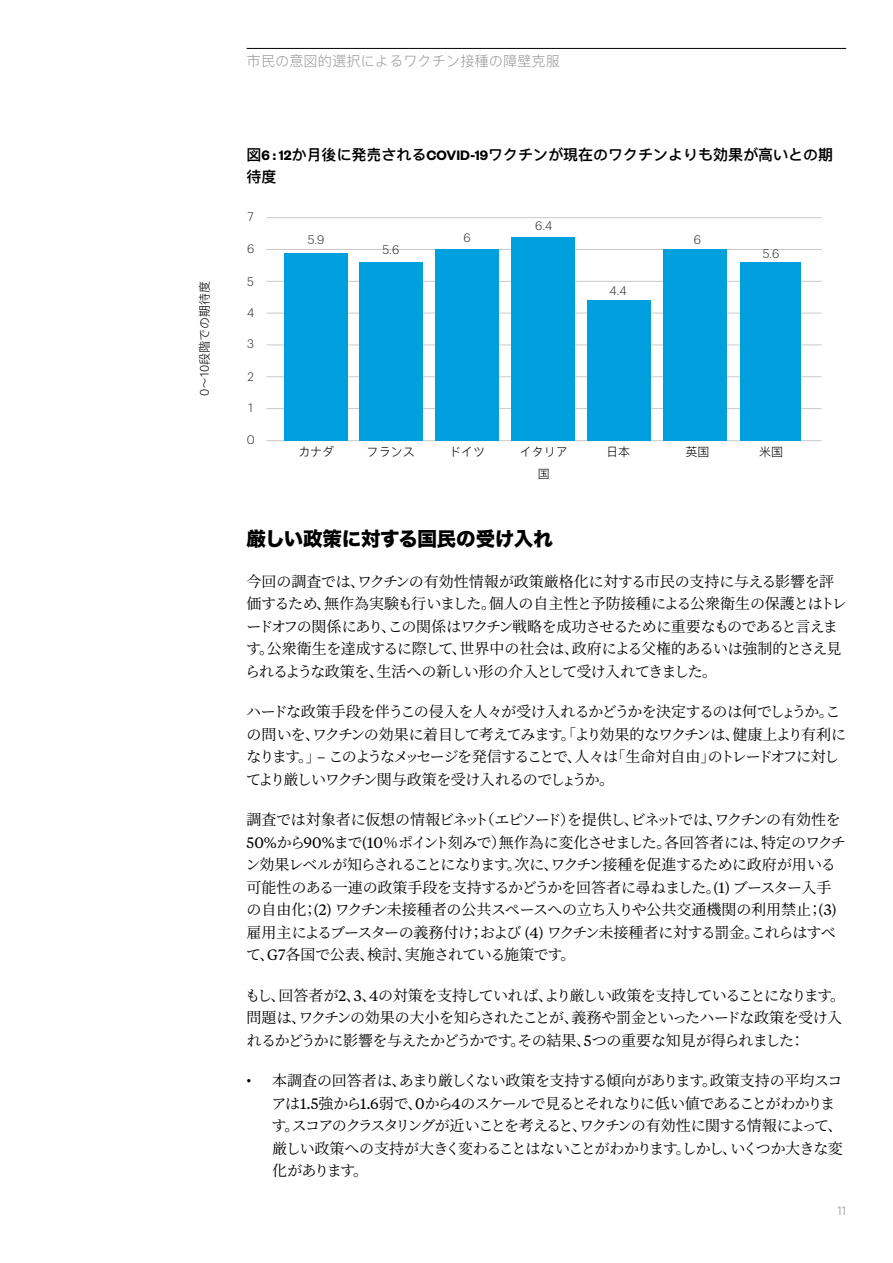
<style>
.page{position:relative;width:893px;height:1263px;background:#fff}
.page>*{position:absolute;margin:0;border:0;box-sizing:border-box;transform-origin:0 0}
.t1{font:19.5px "Hira Kaku Std W8";letter-spacing:-.01em;color:#000}
.t2{font:15px/22.5px "Noto Serif JP";letter-spacing:-.045em;color:#000}
.t3{font:15px/22.5px "Noto Serif JP";letter-spacing:-.065em;color:#000}
.t4{font:15px/22.5px "Noto Serif JP";letter-spacing:-.08em;color:#000}
.t5{font:600 15px/22.5px "Ping Fang SC";color:#000}
.t6{font:300 14.25px "Ping Fang SC";color:#9d9d9c}
.t7{font:300 12px "Ping Fang HK";color:#000}
.t8{font:300 12px "Graphik";color:#1e1f1d}
.t9{font:300 12px "Graphik";color:#878787}
.s1{font-family:"Founders Grotesk"}
.s2{font-family:"Tiempos Text"}
</style>
<div class="page">
<hr style="left:247px;top:48px;width:599px;height:1px;background:#000">
<hr style="left:266px;top:440px;width:556px;height:1px;background:#cac9c8">
<hr style="left:266px;top:376px;width:556px;height:1px;background:#cac9c8">
<hr style="left:266px;top:408px;width:556px;height:1px;background:#cac9c8">
<hr style="left:266px;top:345px;width:556px;height:1px;background:#cac9c8">
<hr style="left:266px;top:313px;width:556px;height:1px;background:#cac9c8">
<hr style="left:266px;top:249px;width:556px;height:1px;background:#cac9c8">
<hr style="left:266px;top:281px;width:556px;height:1px;background:#cac9c8">
<hr style="left:266px;top:217px;width:556px;height:1px;background:#cac9c8">
<div style="left:740px;top:262px;width:61px;height:179px;background:#00a0df"></div>
<div style="left:663px;top:250px;width:63px;height:191px;background:#00a0df"></div>
<div style="left:587px;top:300px;width:64px;height:140px;background:#00a0df"></div>
<div style="left:512px;top:237px;width:63px;height:204px;background:#00a0df"></div>
<div style="left:436px;top:249px;width:63px;height:191px;background:#00a0df"></div>
<div style="left:360px;top:262px;width:63px;height:178px;background:#00a0df"></div>
<div style="left:284px;top:253px;width:63px;height:187px;background:#00a0df"></div>
<p class="t7" style="left:197px;top:396px;width:117px;rotate:-90deg">0～10段階での期待度</p>
<p class="t6" style="left:247px;top:52px;width:315px">市民の意図的選択によるワクチン接種の障壁克服</p>
<p class="t5" style="left:247px;top:143px;width:588px">図<span class="s1">6 : 12</span>か月後に発売される<span class="s1">COVID-19</span>ワクチンが現在のワクチンよりも効果が高いとの期待度</p>
<p class="t8" style="left:248px;top:208px;width:8px">7</p>
<p class="t8" style="left:247px;top:240px;width:9px">6</p>
<p class="t8" style="left:247px;top:272px;width:8px">5</p>
<p class="t8" style="left:247px;top:304px;width:9px">4</p>
<p class="t8" style="left:247px;top:335px;width:8px">3</p>
<p class="t8" style="left:247px;top:367px;width:8px">2</p>
<p class="t8" style="left:248px;top:399px;width:6px">1</p>
<p class="t8" style="left:247px;top:431px;width:9px">0</p>
<p class="t8" style="left:535px;top:217px;width:19px">6.4</p>
<p class="t8" style="left:464px;top:229px;width:9px">6</p>
<p class="t8" style="left:308px;top:231px;width:18px">5.9</p>
<p class="t8" style="left:694px;top:231px;width:9px">6</p>
<p class="t8" style="left:383px;top:241px;width:18px">5.6</p>
<p class="t8" style="left:610px;top:282px;width:19px">4.4</p>
<p class="t8" style="left:763px;top:245px;width:18px">5.6</p>
<p class="t7" style="left:298px;top:444px;width:37px">カナダ</p>
<p class="t7" style="left:367px;top:444px;width:49px">フランス</p>
<p class="t7" style="left:449px;top:444px;width:37px">ドイツ</p>
<p class="t7" style="left:520px;top:444px;width:49px">イタリア</p>
<p class="t7" style="left:606px;top:444px;width:25px">日本</p>
<p class="t7" style="left:685px;top:444px;width:25px">英国</p>
<p class="t7" style="left:759px;top:444px;width:25px">米国</p>
<p class="t7" style="left:538px;top:467px;width:13px">国</p>
<h1 class="t1" style="left:247px;top:528px;width:308px">厳しい政策に対する国民の受け入れ</h1>
<p class="t2" style="left:245px;top:570px;width:603px">今回の調査では、ワクチンの有効性情報が政策厳格化に対する市民の支持に与える影響を評価するため、無作為実験も行いました。個人の自主性と予防接種による公衆衛生の保護とはトレードオフの関係にあり、この関係はワクチン戦略を成功させるために重要なものであると言えます。公衆衛生を達成するに際して、世界中の社会は、政府による父権的あるいは強制的とさえ見られるような政策を、生活への新しい形の介入として受け入れてきました。</p>
<p class="t4" style="left:246px;top:701px;width:601px">ハードな政策手段を伴うこの侵入を人々が受け入れるかどうかを決定するのは何でしょうか。この問いを、ワクチンの効果に着目して考えてみます。「より効果的なワクチンは、健康上より有利になります。」– このようなメッセージを発信することで、人々は「生命対自由」のトレードオフに対してより厳しいワクチン関与政策を受け入れるのでしょうか。</p>
<p class="t2" style="left:246px;top:809px;width:602px">調査では対象者に仮想の情報ビネット（エピソード）を提供し、ビネットでは、ワクチンの有効性を<span class="s2">50%</span>から<span class="s2">90%</span>まで<span class="s2">(10</span>％ポイント刻みで）無作為に変化させました。各回答者には、特定のワクチン効果レベルが知らされることになります。次に、ワクチン接種を促進するために政府が用いる可能性のある一連の政策手段を支持するかどうかを回答者に尋ねました。<span class="s2">(1)</span> ブースター入手の自由化；<span class="s2">(2)</span> ワクチン未接種者の公共スペースへの立ち入りや公共交通機関の利用禁止；<span class="s2">(3)</span>雇用主によるブースターの義務付け；および <span class="s2">(4)</span> ワクチン未接種者に対する罰金。これらはすべて、<span class="s2">G7</span>各国で公表、検討、実施されている施策です。</p>
<p class="t2" style="left:245px;top:984px;width:601px">もし、回答者が<span class="s2">2</span>、<span class="s2">3</span>、<span class="s2">4</span>の対策を支持していれば、より厳しい政策を支持していることになります。問題は、ワクチンの効果の大小を知らされたことが、義務や罰金といったハードな政策を受け入れるかどうかに影響を与えたかどうかです。その結果、<span class="s2">5</span>つの重要な知見が得られました：</p>
<p class="t3" style="left:271px;top:1070px;width:573px;text-indent:-25px">• 本調査の回答者は、あまり厳しくない政策を支持する傾向があります。政策支持の平均スコアは<span class="s2">1.5</span>強から<span class="s2">1.6</span>弱で、<span class="s2">0</span>から<span class="s2">4</span>のスケールで見るとそれなりに低い値であることがわかります。スコアのクラスタリングが近いことを考えると、ワクチンの有効性に関する情報によって、厳しい政策への支持が大きく変わることはないことがわかります。しかし、いくつか大きな変化があります。</p>
<p class="t9" style="left:837px;top:1202px;width:10px">11</p>
</div>
